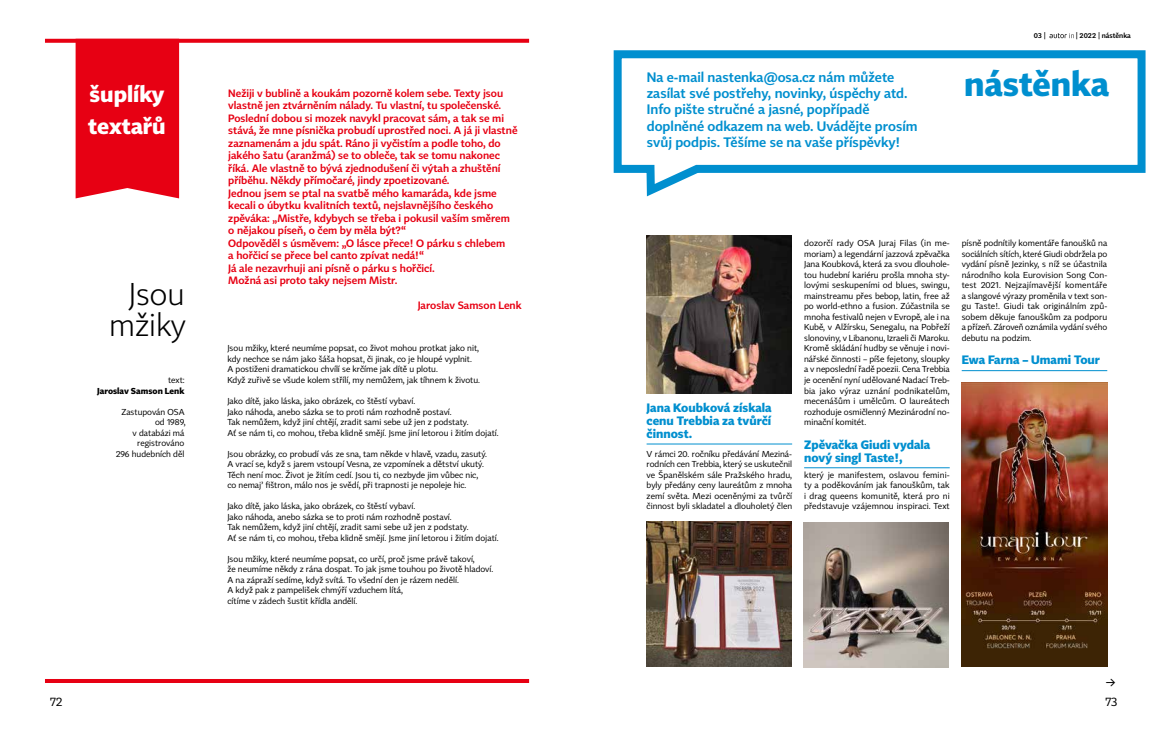
<style>
.page{position:relative;width:1168px;height:755px;background:#fff}
.page>*{position:absolute;margin:0;border:0;box-sizing:border-box;transform-origin:0 0}
.t1{font:700 33.5px "Tabac Sans";color:#008fcf}
.t2{font:300 31px/31.5px "Tabac Sans";color:#000;text-align:center}
.t3{font:700 22px/31.7px "Tabac Sans";color:#fff}
.t4{font:600 13.5px/16.2px "Tabac Sans";color:#008fcf}
.t5{font:12.5px "Tabac Sans";color:#000}
.t6{font:700 12px/13px "Tabac Sans";color:#008fcf;text-align:justify}
.t7{font:12px "Tabac Sans";color:#000}
.t8{font:600 10.5px/12.5px "Tabac Sans";color:#e70013}
.t9{font:8.5px/10.5px "Tabac Sans";color:#000}
.t10{font:700 8.5px "Tabac Sans";color:#000}
.t11{font:600 7px "Tabac Sans";color:#000}
</style>
<div class="page">
<hr style="left:647px;top:443px;width:145px;height:1px;background:#008fcf">
<hr style="left:804px;top:467px;width:146px;height:1px;background:#008fcf">
<hr style="left:962px;top:370px;width:145px;height:1px;background:#008fcf">
<svg style="left:613px;top:50px;width:533px;height:147px"></svg>
<div style="left:76px;top:43px;width:103px;height:155px;background:#e70013"></div>
<svg style="left:45px;top:39px;width:484px;height:4px;background:#e70b1d"></svg>
<svg style="left:45px;top:679px;width:484px;height:3px"></svg>
<img style="left:646px;top:521px;width:146px;height:145px">
<img style="left:803px;top:522px;width:146px;height:145px">
<img style="left:962px;top:383px;width:145px;height:283px">
<img style="left:646px;top:236px;width:146px;height:157px">
<svg style="left:1049px;top:33px;width:25px;height:5px"></svg>
<h3 class="t3" style="left:88px;top:78px;width:79px">šuplíky textařů</h3>
<p class="t8" style="left:228px;top:86px;width:291px">Nežiji v bublině a koukám pozorně kolem sebe. Texty jsou vlastně jen ztvárněním nálady. Tu vlastní, tu společenské.<br>Poslední dobou si mozek navykl pracovat sám, a tak se mi stává, že mne písnička probudí uprostřed noci. A já ji vlastně zaznamenám a jdu spát. Ráno ji vyčistím a podle toho, do jakého šatu (aranžmá) se to obleče, tak se tomu nakonec říká. Ale vlastně to bývá zjednodušení či výtah a zhuštění příběhu. Někdy přímočaré, jindy zpoetizované.<br>Jednou jsem se ptal na svatbě mého kamaráda, kde jsme kecali o úbytku kvalitních textů, nejslavnějšího českého zpěváka: „Mistře, kdybych se třeba i pokusil vaším směrem o nějakou píseň, o čem by měla být?“<br>Odpověděl s úsměvem: „O lásce přece! O párku s chlebem<br>a hořčicí se přece bel canto zpívat nedá!“<br>Já ale nezavrhuji ani písně o párku s hořčicí.<br>Možná asi proto taky nejsem Mistr.</p>
<p class="t8" style="left:418px;top:299px;width:105px">Jaroslav Samson Lenk</p>
<p class="t9" style="left:227px;top:343px;width:254px">Jsou mžiky, které neumíme popsat, co život mohou protkat jako nit, kdy nechce se nám jako šáša hopsat, či jinak, co je hloupé vyplnit.<br>A postiženi dramatickou chvílí se krčíme jak dítě u plotu.<br>Když zuřivě se všude kolem střílí, my nemůžem, jak tíhnem k životu.</p>
<p class="t9" style="left:227px;top:395px;width:273px">Jako dítě, jako láska, jako obrázek, co štěstí vybaví.<br>Jako náhoda, anebo sázka se to proti nám rozhodně postaví.<br>Tak nemůžem, když jiní chtějí, zradit sami sebe už jen z podstaty.<br>Ať se nám ti, co mohou, třeba klidně smějí. Jsme jiní letorou i žitím dojatí.</p>
<p class="t9" style="left:227px;top:448px;width:261px">Jsou obrázky, co probudí vás ze sna, tam někde v hlavě, vzadu, zasutý.<br>A vrací se, když s jarem vstoupí Vesna, ze vzpomínek a dětství ukutý.<br>Těch není moc. Život je žitím cedí. Jsou ti, co nezbyde jim vůbec nic, co nemaj’ fištron, málo nos je svědí, při trapnosti je nepoleje hic.</p>
<p class="t9" style="left:227px;top:500px;width:273px">Jako dítě, jako láska, jako obrázek, co štěstí vybaví.<br>Jako náhoda, anebo sázka se to proti nám rozhodně postaví.<br>Tak nemůžem, když jiní chtějí, zradit sami sebe už jen z podstaty.<br>Ať se nám ti, co mohou, třeba klidně smějí. Jsme jiní letorou i žitím dojatí.</p>
<p class="t9" style="left:227px;top:553px;width:267px">Jsou mžiky, které neumíme popsat, co určí, proč jsme právě takoví,<br>že neumíme někdy z rána dospat. To jak jsme touhou po životě hladoví.<br>A na zápraží sedíme, když svítá. To všední den je rázem nedělí.<br>A když pak z pampelišek chmýří vzduchem lítá,<br>cítíme v zádech šustit křídla andělí.</p>
<h2 class="t2" style="left:109px;top:278px;width:78px">Jsou mžiky</h2>
<p class="t9" style="left:168px;top:374px;width:18px">text:</p>
<p class="t10" style="left:97px;top:385px;width:89px">Jaroslav Samson Lenk</p>
<p class="t9" style="left:116px;top:406px;width:71px;text-align:right">Zastupován OSA od 1989,<br>v databázi má registrováno<br>296 hudebních děl</p>
<h3 class="t4" style="left:647px;top:69px;width:272px">Na e-mail nastenka@osa.cz nám můžete zasílat své postřehy, novinky, úspěchy atd.<br>Info pište stručné a jasné, popřípadě doplněné odkazem na web. Uvádějte prosím svůj podpis. Těšíme se na vaše příspěvky!</h3>
<p class="t11" style="left:1034px;top:31px;width:14px">03 |</p>
<p class="t11" style="left:1076px;top:31px;width:57px">| 2022 | nástěnka</p>
<h1 class="t1" style="left:964px;top:63px;width:146px">nástěnka</h1>
<h3 class="t6" style="left:647px;top:400px;width:127px">Jana Koubková získala cenu Trebbia za tvůrčí činnost.</h3>
<p class="t9" style="left:647px;top:448px;width:147px;text-align:justify">V rámci 20. ročníku předávání Meziná&shy;rodních cen Trebbia, který se uskutečnil ve Španělském sále Pražského hradu, byly předány ceny laureátům z mnoha zemí světa. Mezi oceněnými za tvůrčí činnost byli skladatel a dlouholetý člen</p>
<p class="t9" style="left:804px;top:238px;width:147px;text-align:justify">dozorčí rady OSA Juraj Filas (in me&shy;moriam) a legendární jazzová zpěvačka Jana Koubková, která za svou dlouhole&shy;tou hudební kariéru prošla mnoha sty&shy;lovými seskupeními od blues, swingu, mainstreamu přes bebop, latin, free až po world-ethno a fusion. Zúčastnila se mnoha festivalů nejen v Evropě, ale i na Kubě, v Alžírsku, Senegalu, na Pobřeží slonoviny, v Libanonu, Izraeli či Maroku.<br>Kromě skládání hudby se věnuje i novi&shy;nářské činnosti – píše fejetony, sloupky a v neposlední řadě poezii. Cena Trebbia je ocenění nyní udělované Nadací Treb&shy;bia jako výraz uznání podnikatelům, mecenášům i umělcům. O laureátech rozhoduje osmičlenný Mezinárodní no&shy;minační komitét.</p>
<h3 class="t6" style="left:804px;top:437px;width:128px">Zpěvačka Giudi vydala nový singl Taste!,</h3>
<p class="t9" style="left:804px;top:469px;width:147px;text-align:justify">který je manifestem, oslavou femini&shy;ty a poděkováním jak fanouškům, tak i drag queens komunitě, která pro ni představuje vzájemnou inspiraci. Text</p>
<p class="t9" style="left:962px;top:238px;width:147px;text-align:justify">písně podnítily komentáře fanoušků na sociálních sítích, které Giudi obdržela po vydání písně Jezinky, s níž se účastnila národního kola Eurovision Song Con&shy;test 2021. Nejzajímavější komentáře a slangové výrazy proměnila v text son&shy;gu Taste!. Giudi tak originálním způ&shy;sobem děkuje fanouškům za podporu a přízeň. Zároveň oznámila vydání svého debutu na podzim.</p>
<h3 class="t6" style="left:962px;top:353px;width:140px">Ewa Farna – Umami Tour</h3>
<h3 class="t5" style="left:1106px;top:674px;width:11px">→</h3>
<h3 class="t7" style="left:50px;top:693px;width:14px">72</h3>
<h3 class="t7" style="left:1105px;top:693px;width:14px">73</h3>
</div>
